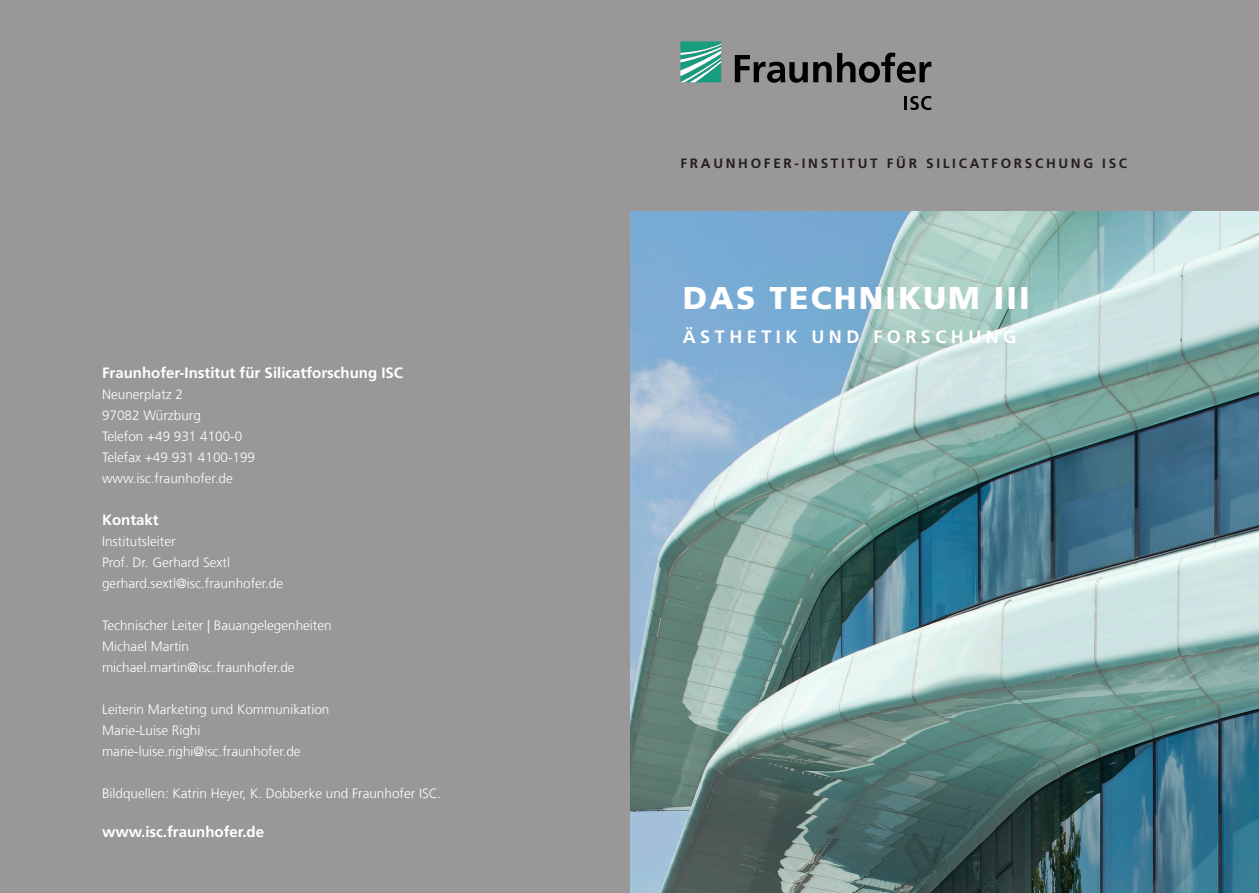
<style>
.page{position:relative;width:1259px;height:893px;background:#fff}
.page>*{position:absolute;margin:0;border:0;box-sizing:border-box;transform-origin:0 0}
.t1{font:900 31.5px "Frutiger LT Com";letter-spacing:.07em;color:#fff}
.t2{font:700 18px "Frutiger LT Com";letter-spacing:.25em;color:#fff}
.t3{font:700 15px "Frutiger LT Com";color:#fff}
.t4{font:300 13.5px/21px "Frutiger LT Com";color:#fff}
.t5{font:700 13.5px "Frutiger LT Com";letter-spacing:.2em;color:#231f20}
</style>
<div class="page">
<img style="left:629px;top:210px;width:630px;height:683px">
<div style="left:629px;top:0;width:630px;height:210px;background:#999798"></div>
<svg style="left:680px;top:41px;width:41px;height:41px;background:#5cb5a1"></svg>
<svg style="left:735px;top:53px;width:196px;height:30px"></svg>
<hr style="left:904px;top:96px;width:3px;height:14px;background:#000">
<svg style="left:910px;top:96px;width:21px;height:14px"></svg>
<div style="left:0;top:0;width:629px;height:893px;background:#999798"></div>
<p class="t3" style="left:102px;top:364px;width:287px">Fraunhofer-Institut für Silicatforschung ISC</p>
<p class="t4" style="left:102px;top:384px;width:154px">Neunerplatz 2<br>97082 Würzburg<br>Telefon +49 931 4100-0<br>Telefax +49 931 4100-199 www.isc.fraunhofer.de</p>
<p class="t3" style="left:102px;top:511px;width:58px">Kontakt</p>
<p class="t4" style="left:102px;top:531px;width:183px">Institutsleiter<br>Prof. Dr. Gerhard Sextl gerhard.sextl@isc.fraunhofer.de</p>
<p class="t4" style="left:102px;top:615px;width:231px">Technischer Leiter | Bauangelegenheiten<br>Michael Martin michael.martin@isc.fraunhofer.de</p>
<p class="t4" style="left:102px;top:699px;width:229px">Leiterin Marketing und Kommunikation<br>Marie-Luise Righi marie-luise.righi@isc.fraunhofer.de</p>
<p class="t4" style="left:102px;top:783px;width:341px">Bildquellen: Katrin Heyer, K. Dobberke und Fraunhofer ISC.</p>
<p class="t3" style="left:102px;top:823px;width:163px">www.isc.fraunhofer.de</p>
<p class="t5" style="left:680px;top:155px;width:431px">Fraunhof er-I nstitut f ür Silicatf orsChung ISC</p>
<h1 class="t1" style="left:683px;top:279px;width:323px">DAS TECHNIKUM III</h1>
<h2 class="t2" style="left:683px;top:326px;width:335px">Ästhetik und Forschung</h2>
</div>
